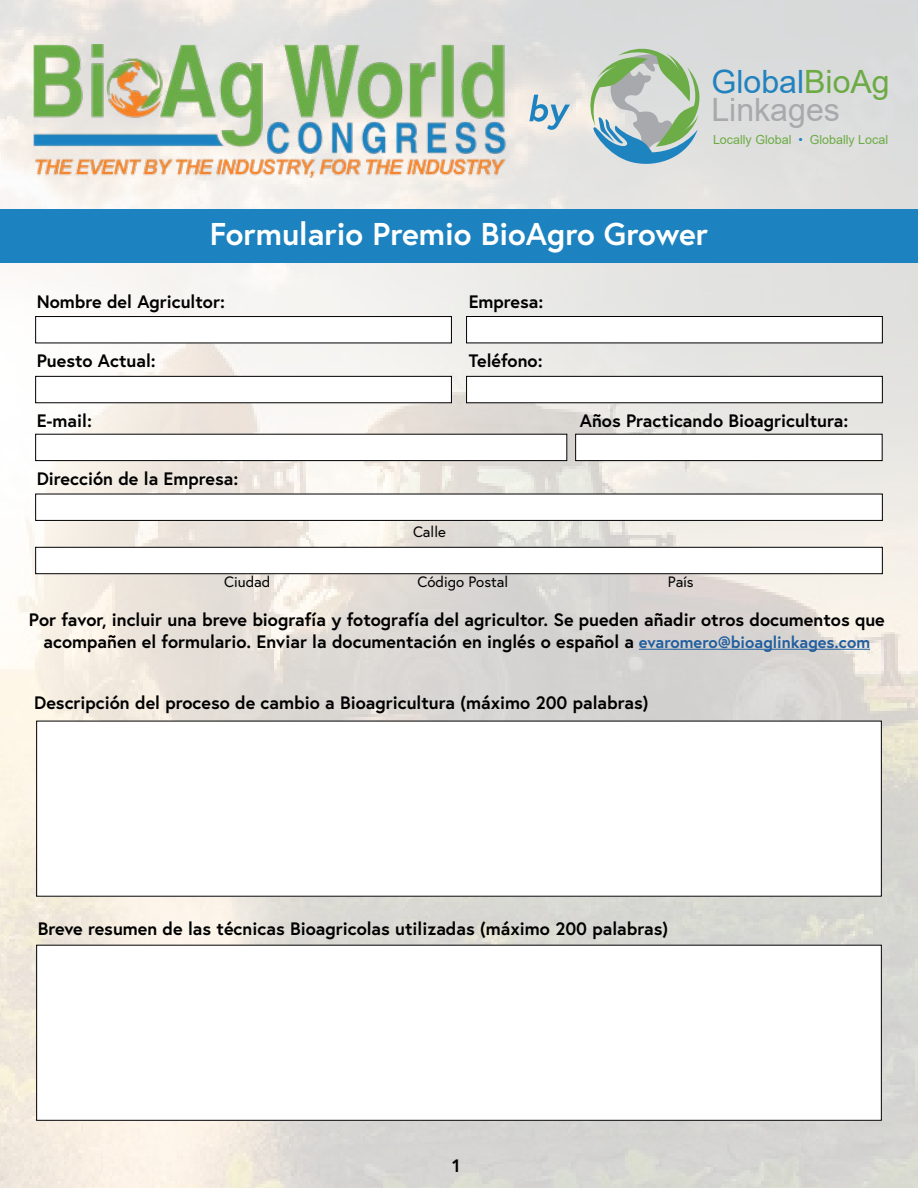
<style>
.page{position:relative;width:918px;height:1188px;background:#fff}
.page>*{position:absolute;margin:0;border:0;box-sizing:border-box;transform-origin:0 0}
.t1{font:32.1px/27.9px "Arial";color:#a7a9ac}
.t2{font:700 31.5px "Europa";color:#fff}
.t3{font:700 18px/21.6px "Europa";color:#000;text-align:center}
.t4{font:15px "Europa";color:#000}
.t5{font:12.45px "Arial";color:#6cab44}
.s1{color:#2182be}
.s2{color:#6cab44}
.s3{color:#1e84c0}
.s4{font-size:16.5px;color:#215e9e}
</style>
<div class="page">
<img style="left:0;top:0;width:918px;height:1188px">
<div style="left:0;top:209px;width:918px;height:54px;background:#1c83c0"></div>
<div style="left:36px;top:317px;width:415px;height:26px;background:#fff"></div>
<div style="left:35px;top:316px;width:417px;height:27px;border:1px solid #000"></div>
<div style="left:36px;top:376px;width:415px;height:27px;background:#fff"></div>
<div style="left:35px;top:376px;width:417px;height:27px;border:1px solid #000"></div>
<div style="left:36px;top:434px;width:531px;height:27px;background:#fff"></div>
<div style="left:35px;top:434px;width:532px;height:27px;border:1px solid #000"></div>
<div style="left:576px;top:434px;width:306px;height:27px;background:#fff"></div>
<div style="left:575px;top:434px;width:307px;height:27px;border:1px solid #000"></div>
<div style="left:36px;top:494px;width:846px;height:26px;background:#fff"></div>
<div style="left:35px;top:494px;width:848px;height:27px;border:1px solid #000"></div>
<div style="left:36px;top:547px;width:846px;height:27px;background:#fff"></div>
<div style="left:35px;top:547px;width:848px;height:27px;border:1px solid #000"></div>
<div style="left:467px;top:317px;width:415px;height:26px;background:#fff"></div>
<div style="left:466px;top:316px;width:417px;height:27px;border:1px solid #000"></div>
<div style="left:467px;top:376px;width:415px;height:27px;background:#fff"></div>
<div style="left:466px;top:376px;width:417px;height:27px;border:1px solid #000"></div>
<img style="left:33px;top:44px;width:474px;height:135px">
<svg style="left:529px;top:95px;width:41px;height:35px"></svg>
<svg style="left:586px;top:43px;width:124px;height:125px;background:#b3c8bd"></svg>
<hr style="left:639px;top:649px;width:231px;height:1px;background:#215e9e">
<div style="left:37px;top:721px;width:844px;height:175px;background:#fff"></div>
<div style="left:37px;top:945px;width:844px;height:175px;background:#fff"></div>
<h1 class="t1" style="left:711px;top:67px;width:180px"><span class="s1">Global</span><span class="s2">BioAg<br></span>Linkages</h1>
<p class="t5" style="left:713px;top:131px;width:177px">Locally Global <span class="s3">•</span> Globally Local</p>
<h2 class="t2" style="left:210px;top:212px;width:500px">Formulario Premio BioAgro Grower</h2>
<p class="t3" style="left:37px;top:291px;width:190px">Nombre del Agricultor:</p>
<p class="t3" style="left:469px;top:291px;width:76px">Empresa:</p>
<p class="t3" style="left:37px;top:349px;width:121px">Puesto Actual:</p>
<p class="t3" style="left:469px;top:349px;width:75px">Teléfono:</p>
<p class="t3" style="left:37px;top:409px;width:57px">E-mail:</p>
<p class="t3" style="left:580px;top:409px;width:270px">Años Practicando Bioagricultura:</p>
<p class="t3" style="left:37px;top:468px;width:203px">Dirección de la Empresa:</p>
<p class="t4" style="left:413px;top:522px;width:34px">Calle</p>
<p class="t4" style="left:224px;top:572px;width:48px">Ciudad</p>
<p class="t4" style="left:418px;top:572px;width:92px">Código Postal</p>
<p class="t4" style="left:668px;top:572px;width:27px">País</p>
<p class="t3" style="left:29px;top:609px;width:857px">Por favor, incluir una breve biografía y fotografía del agricultor. Se pueden añadir otros documentos que acompañen el formulario. Enviar la documentación en inglés o español a <span class="s4">evaromero@bioaglinkages.com</span></p>
<p class="t3" style="left:34px;top:692px;width:616px">Descripción del proceso de cambio a Bioagricultura (máximo 200 palabras)</p>
<p class="t3" style="left:38px;top:917px;width:632px">Breve resumen de las técnicas Bioagricolas utilizadas (máximo 200 palabras)</p>
<p class="t3" style="left:452px;top:1154px;width:9px">1</p>
</div>
